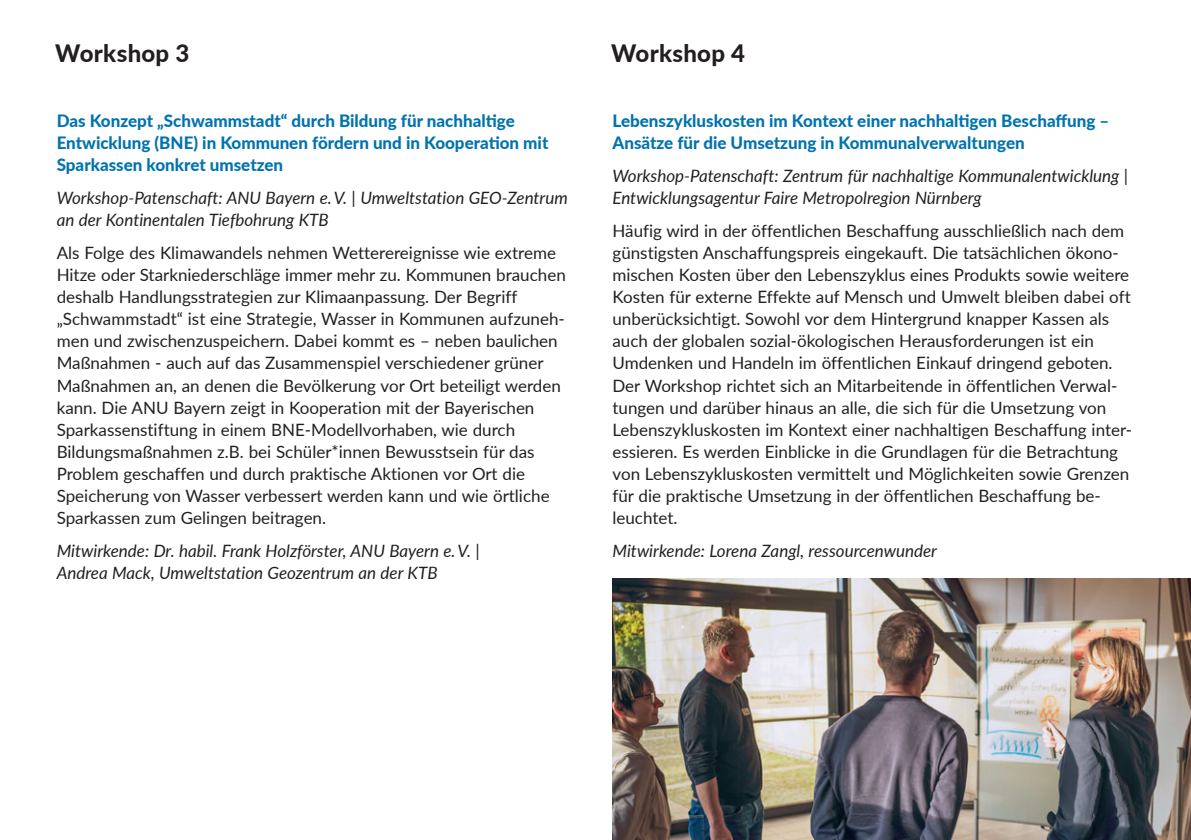
<style>
.page{position:relative;width:1191px;height:840px;background:#fff}
.page>*{position:absolute;margin:0;border:0;box-sizing:border-box;transform-origin:0 0}
.Überschrift_12_Pt_H3{font:800 24px "Lato";letter-spacing:.01em;color:#231f20}
.Text_8_5_Pt_Abstand_davor{font:17px/22px "Lato";color:#231f20}
.Text_8_5_Pt_Abstand_davor-2{font:italic 17px/22px "Lato";color:#231f20}
.Überschrift_Workshops_8_5_Pt_H4{font:800 17px/22px "Lato";color:#0073ae}
</style>
<div class="page">
<img style="left:612px;top:578px;width:579px;height:261px">
<h3 class="Überschrift_12_Pt_H3" style="left:55px;top:35px;width:136px">Workshop 3</h3>
<h3 class="Überschrift_12_Pt_H3" style="left:611px;top:35px;width:136px">Workshop 4</h3>
<h4 class="Überschrift_Workshops_8_5_Pt_H4" style="left:57px;top:109px;width:493px">Das Konzept „Schwammstadt“ durch Bildung für nachhaltige<br>Entwicklung (BNE) in Kommunen fördern und in Kooperation mit<br>Sparkassen konkret umsetzen</h4>
<p class="Text_8_5_Pt_Abstand_davor-2" style="left:57px;top:186px;width:512px">Workshop-Patenschaft: ANU Bayern e. V. | Umweltstation GEO-Zentrum an der Kontinentalen Tiefbohrung KTB</p>
<p class="Text_8_5_Pt_Abstand_davor" style="left:57px;top:241px;width:510px">Als Folge des Klimawandels nehmen Wetterereignisse wie extreme Hitze oder Starkniederschläge immer mehr zu. Kommunen brauchen deshalb Handlungsstrategien zur Klimaanpassung. Der Begriff „Schwammstadt“ ist eine Strategie, Wasser in Kommunen aufzuneh&shy;men und zwischenzuspeichern. Dabei kommt es – neben baulichen Maßnahmen - auch auf das Zusammenspiel verschiedener grüner Maßnahmen an, an denen die Bevölkerung vor Ort beteiligt werden kann. Die ANU Bayern zeigt in Kooperation mit der Bayerischen Sparkassenstiftung in einem BNE-Modellvorhaben, wie durch Bildungsmaßnahmen z.B. bei Schüler*innen Bewusstsein für das Problem geschaffen und durch praktische Aktionen vor Ort die Speicherung von Wasser verbessert werden kann und wie örtliche Sparkassen zum Gelingen beitragen.</p>
<p class="Text_8_5_Pt_Abstand_davor-2" style="left:57px;top:538px;width:424px">Mitwirkende: Dr. habil. Frank Holzförster, ANU Bayern e. V. |<br>Andrea Mack, Umweltstation Geozentrum an der KTB</p>
<h4 class="Überschrift_Workshops_8_5_Pt_H4" style="left:612px;top:109px;width:498px">Lebenszykluskosten im Kontext einer nachhaltigen Beschaffung –<br>Ansätze für die Umsetzung in Kommunalverwaltungen</h4>
<p class="Text_8_5_Pt_Abstand_davor-2" style="left:612px;top:164px;width:517px">Workshop-Patenschaft: Zentrum für nachhaltige Kommunalentwicklung |<br>Entwicklungsagentur Faire Metropolregion Nürnberg</p>
<p class="Text_8_5_Pt_Abstand_davor" style="left:612px;top:219px;width:521px">Häufig wird in der öffentlichen Beschaffung ausschließlich nach dem günstigsten Anschaffungspreis eingekauft. Die tatsächlichen ökono&shy;mischen Kosten über den Lebenszyklus eines Produkts sowie weitere Kosten für externe Effekte auf Mensch und Umwelt bleiben dabei oft unberücksichtigt. Sowohl vor dem Hintergrund knapper Kassen als auch der globalen sozial-ökologischen Herausforderungen ist ein Umdenken und Handeln im öffentlichen Einkauf dringend geboten.<br>Der Workshop richtet sich an Mitarbeitende in öffentlichen Verwal&shy;tungen und darüber hinaus an alle, die sich für die Umsetzung von Lebenszykluskosten im Kontext einer nachhaltigen Beschaffung inter&shy;essieren. Es werden Einblicke in die Grundlagen für die Betrachtung von Lebenszykluskosten vermittelt und Möglichkeiten sowie Grenzen für die praktische Umsetzung in der öffentlichen Beschaffung be&shy;leuchtet.</p>
<p class="Text_8_5_Pt_Abstand_davor-2" style="left:612px;top:538px;width:326px">Mitwirkende: Lorena Zangl, ressourcenwunder</p>
</div>
